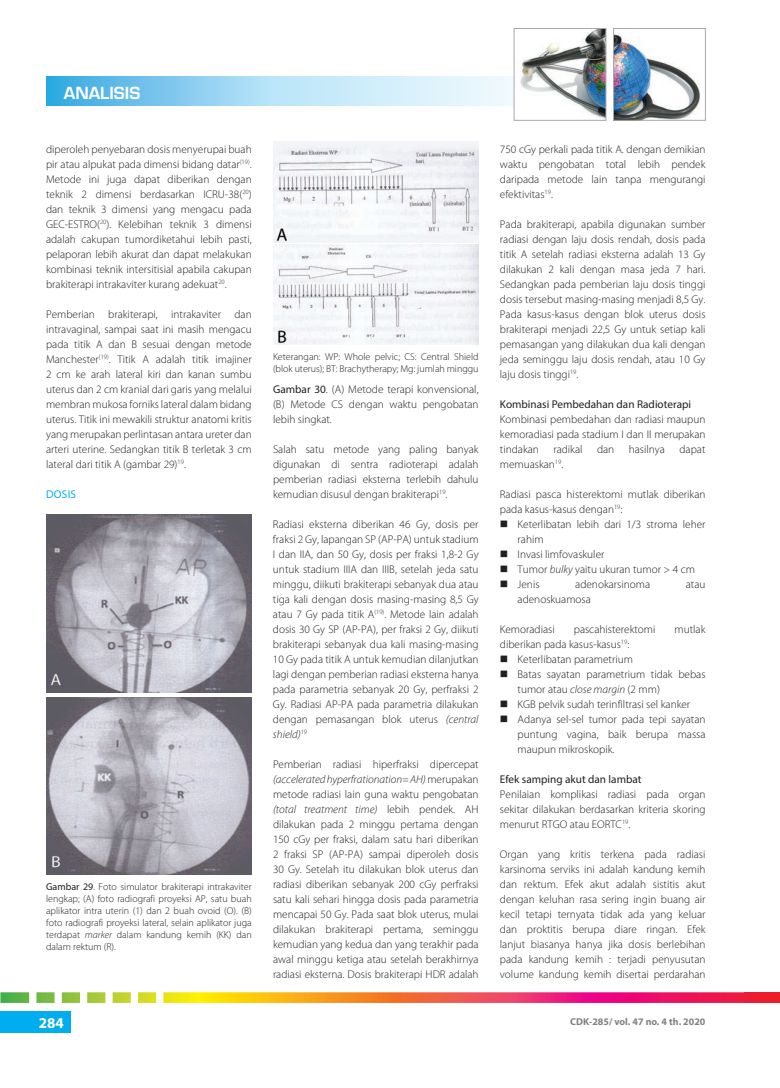
<style>
.page{position:relative;width:780px;height:1088px;background:#fff}
.page>*{position:absolute;margin:0;border:0;box-sizing:border-box;transform-origin:0 0}
.t1{font:600 16.25px "Eurostile LT Std";color:#fff}
.t2{font:700 15px "Myriad Pro";color:#fff}
.t3{font:300 11.25px/15px "Myriad Pro";color:#231f20;text-align:justify}
.t4{font:11.25px "Myriad Pro";color:#231f20}
.t5{font:11.25px "Myriad Pro";letter-spacing:.02em;color:#00aeef}
.t6{font:300 10px/12px "Myriad Pro";color:#231f20;text-align:justify}
.t7{font:700 10px "Myriad Pro";color:#808285}
.s1{font-weight:400}
.s2{font-style:italic}
</style>
<div class="page">
<svg style="left:46px;top:77px;width:468px;height:29px;background:#a7daf4"></svg>
<img style="left:520px;top:30px;width:84px;height:88px">
<div style="left:514px;top:28px;width:92px;height:92px;border:1px solid #a8a9ad"></div>
<img style="left:615px;top:33px;width:85px;height:85px">
<div style="left:613px;top:28px;width:92px;height:92px;border:1px solid #a8a9ad"></div>
<div style="left:0;top:1012px;width:71px;height:21px;background:#00aeef"></div>
<svg style="left:0;top:992px;width:780px;height:11px;background:#e57c4f"></svg>
<img style="left:46px;top:515px;width:205px;height:177px">
<img style="left:46px;top:697px;width:205px;height:178px">
<img style="left:273px;top:142px;width:205px;height:100px">
<img style="left:273px;top:244px;width:205px;height:100px">
<h1 class="t1" style="left:64px;top:83px;width:78px">ANALISIS</h1>
<p class="t3" style="left:46px;top:142px;width:207px">diperoleh penyebaran dosis menyerupai buah pir atau alpukat pada dimensi bidang datar<sup>(19)</sup>.<br>Metode ini juga dapat diberikan dengan teknik 2 dimensi berdasarkan ICRU-38(<sup>20</sup>) dan teknik 3 dimensi yang mengacu pada GEC-ESTRO(<sup>20</sup>). Kelebihan teknik 3 dimensi adalah cakupan tumordiketahui lebih pasti, pelaporan lebih akurat dan dapat melakukan kombinasi teknik intersitisial apabila cakupan brakiterapi intrakaviter kurang adekuat<sup>20</sup>.</p>
<p class="t3" style="left:46px;top:307px;width:207px">Pemberian brakiterapi, intrakaviter dan intravaginal, sampai saat ini masih mengacu pada titik A dan B sesuai dengan metode Manchester<sup>(19)</sup>. Titik A adalah titik imajiner 2 cm ke arah lateral kiri dan kanan sumbu uterus dan 2 cm kranial dari garis yang melalui membran mukosa forniks lateral dalam bidang uterus. Titik ini mewakili struktur anatomi kritis yang merupakan perlintasan antara ureter dan arteri uterine. Sedangkan titik B terletak 3 cm lateral dari titik A (gambar 29)<sup>19</sup>.</p>
<p class="t5" style="left:46px;top:487px;width:31px">DOSIS</p>
<p class="t6" style="left:46px;top:881px;width:207px"><span class="s1">Gambar 29</span>. Foto simulator brakiterapi intrakaviter lengkap; (A) foto radiografi proyeksi AP, satu buah aplikator intra uterin (1) dan 2 buah ovoid (O). (B) foto radiografi proyeksi lateral, selain aplikator juga terdapat <span class="s2">marker</span> dalam kandung kemih (KK) dan dalam rektum (R).</p>
<p class="t6" style="left:273px;top:351px;width:207px">Keterangan: WP: Whole pelvic; CS: Central Shield (blok uterus); BT: Brachytherapy; Mg: jumlah minggu</p>
<p class="t3" style="left:273px;top:382px;width:207px"><span class="s1">Gambar 30</span>. (A) Metode terapi konvensional, (B) Metode CS dengan waktu pengobatan lebih singkat.</p>
<p class="t3" style="left:273px;top:442px;width:207px">Salah satu metode yang paling banyak digunakan di sentra radioterapi adalah pemberian radiasi eksterna terlebih dahulu kemudian disusul dengan brakiterapi<sup>19</sup>.</p>
<p class="t3" style="left:273px;top:517px;width:207px">Radiasi eksterna diberikan 46 Gy, dosis per fraksi 2 Gy, lapangan SP (AP-PA) untuk stadium I dan IIA, dan 50 Gy, dosis per fraksi 1,8-2 Gy untuk stadium IIIA dan IIIB, setelah jeda satu minggu, diikuti brakiterapi sebanyak dua atau tiga kali dengan dosis masing-masing 8,5 Gy atau 7 Gy pada titik A<sup>(19)</sup>. Metode lain adalah dosis 30 Gy SP (AP-PA), per fraksi 2 Gy, diikuti brakiterapi sebanyak dua kali masing-masing 10 Gy pada titik A untuk kemudian dilanjutkan lagi dengan pemberian radiasi eksterna hanya pada parametria sebanyak 20 Gy, perfraksi 2<br>Gy. Radiasi AP-PA pada parametria dilakukan dengan pemasangan blok uterus <span class="s2">(central shield)</span><sup>19</sup></p>
<p class="t3" style="left:273px;top:757px;width:207px">Pemberian radiasi hiperfraksi dipercepat <span class="s2">(accelerated hyperfrationation= AH)</span> merupakan metode radiasi lain guna waktu pengobatan <span class="s2">(total treatment time)</span> lebih pendek. AH dilakukan pada 2 minggu pertama dengan 150 cGy per fraksi, dalam satu hari diberikan 2 fraksi SP (AP-PA) sampai diperoleh dosis 30 Gy. Setelah itu dilakukan blok uterus dan radiasi diberikan sebanyak 200 cGy perfraksi satu kali sehari hingga dosis pada parametria mencapai 50 Gy. Pada saat blok uterus, mulai dilakukan brakiterapi pertama, seminggu kemudian yang kedua dan yang terakhir pada awal minggu ketiga atau setelah berakhirnya radiasi eksterna. Dosis brakiterapi HDR adalah</p>
<p class="t3" style="left:500px;top:142px;width:207px">750 cGy perkali pada titik A. dengan demikian waktu pengobatan total lebih pendek daripada metode lain tanpa mengurangi efektivitas<sup>19</sup>.</p>
<p class="t3" style="left:500px;top:217px;width:207px">Pada brakiterapi, apabila digunakan sumber radiasi dengan laju dosis rendah, dosis pada titik A setelah radiasi eksterna adalah 13 Gy dilakukan 2 kali dengan masa jeda 7 hari.<br>Sedangkan pada pemberian laju dosis tinggi dosis tersebut masing-masing menjadi 8,5 Gy.<br>Pada kasus-kasus dengan blok uterus dosis brakiterapi menjadi 22,5 Gy untuk setiap kali pemasangan yang dilakukan dua kali dengan jeda seminggu laju dosis rendah, atau 10 Gy laju dosis tinggi<sup>19</sup>.</p>
<p class="t4" style="left:500px;top:397px;width:193px">Kombinasi Pembedahan dan Radioterapi</p>
<p class="t3" style="left:500px;top:412px;width:207px">Kombinasi pembedahan dan radiasi maupun kemoradiasi pada stadium I dan II merupakan tindakan</p>
<p class="t3" style="left:553px;top:442px;width:31px">radikal</p>
<p class="t3" style="left:597px;top:442px;width:19px">dan</p>
<p class="t3" style="left:628px;top:442px;width:38px">hasilnya</p>
<p class="t3" style="left:679px;top:442px;width:28px">dapat</p>
<p class="t3" style="left:500px;top:457px;width:65px">memuaskan<sup>19</sup>.</p>
<p class="t3" style="left:500px;top:487px;width:207px">Radiasi pasca histerektomi mutlak diberikan pada kasus-kasus dengan<sup>19</sup>:</p>
<p class="t3" style="left:517px;top:517px;width:189px;text-align:left">Keterlibatan lebih dari 1/3 stroma leher rahim<br>Invasi limfovaskuler<br>Tumor <span class="s2">bulky</span> yaitu ukuran tumor &gt; 4 cm<br>Jenis</p>
<p class="t3" style="left:575px;top:577px;width:76px">adenokarsinoma</p>
<p class="t3" style="left:685px;top:577px;width:21px">atau</p>
<p class="t3" style="left:517px;top:592px;width:75px">adenoskuamosa</p>
<p class="t3" style="left:500px;top:622px;width:56px">Kemoradiasi</p>
<p class="t3" style="left:573px;top:622px;width:83px">pascahisterektomi</p>
<p class="t3" style="left:674px;top:622px;width:32px">mutlak</p>
<p class="t3" style="left:517px;top:637px;width:189px;text-align:left;text-indent:-18px">diberikan pada kasus-kasus<sup>19</sup>:<br>Keterlibatan parametrium<br>Batas sayatan parametrium tidak bebas tumor atau <span class="s2">close margin</span> (2 mm)<br>KGB pelvik sudah terinfiltrasi sel kanker Adanya sel-sel tumor pada tepi sayatan puntung vagina, baik berupa massa maupun mikroskopik.</p>
<p class="t4" style="left:500px;top:772px;width:143px">Efek samping akut dan lambat</p>
<p class="t3" style="left:500px;top:787px;width:207px">Penilaian komplikasi radiasi pada organ sekitar dilakukan berdasarkan kriteria skoring menurut RTGO atau EORTC<sup>19</sup>.</p>
<p class="t3" style="left:500px;top:847px;width:207px">Organ yang kritis terkena pada radiasi karsinoma serviks ini adalah kandung kemih dan rektum. Efek akut adalah sistitis akut dengan keluhan rasa sering ingin buang air kecil tetapi ternyata tidak ada yang keluar dan proktitis berupa diare ringan. Efek lanjut biasanya hanya jika dosis berlebihan pada kandung kemih : terjadi penyusutan volume kandung kemih disertai perdarahan</p>
<h2 class="t2" style="left:39px;top:1013px;width:26px">284</h2>
<p class="t7" style="left:570px;top:1015px;width:137px">CDK-285/ vol. 47 no. 4 th. 2020</p>
</div>
